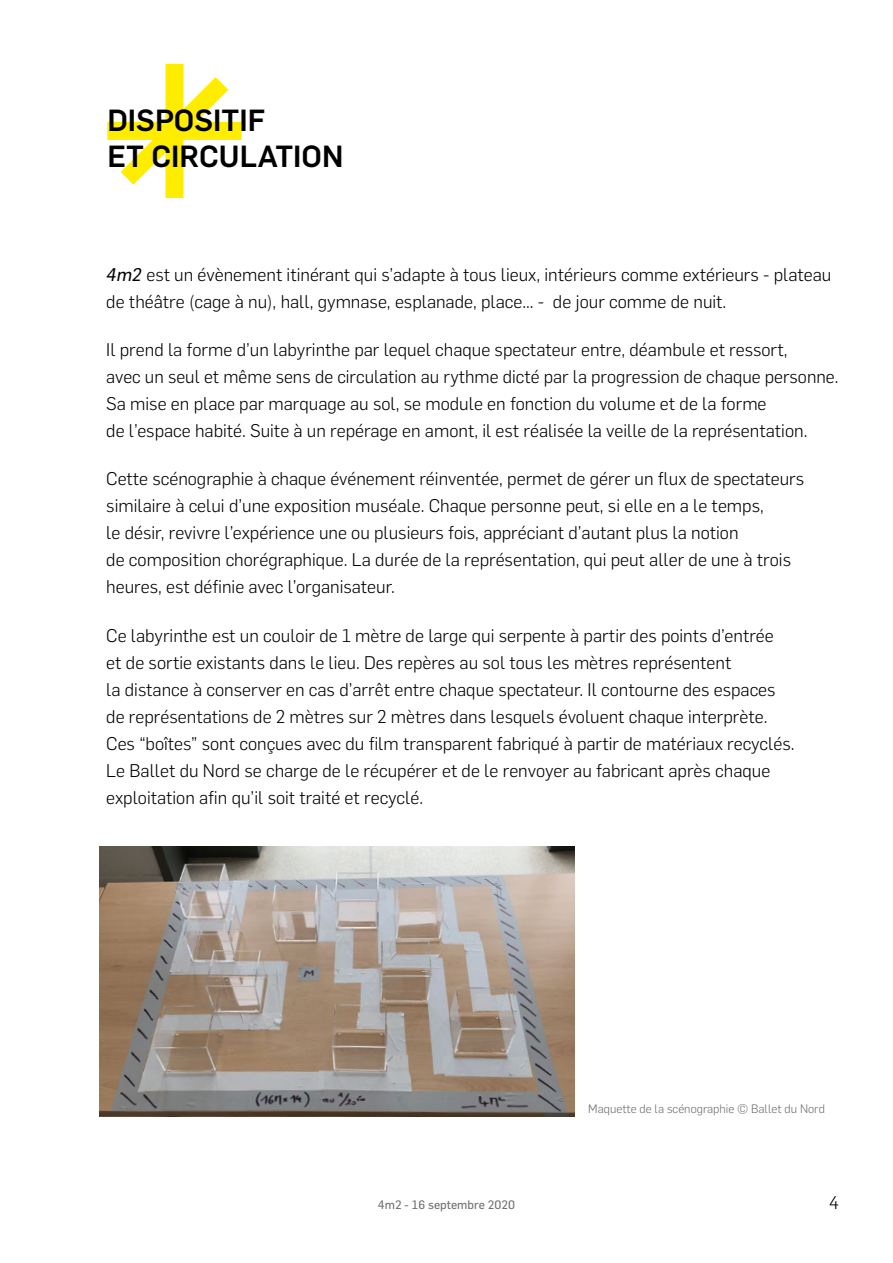
<style>
.page{position:relative;width:893px;height:1263px;background:#fff}
.page>*{position:absolute;margin:0;border:0;box-sizing:border-box;transform-origin:0 0}
.t1{font:500 30px/36px "Flama";color:#000}
.t2{font:300 18px/27px "Flama";color:#000}
.t3{font:300 12px "Flama";color:#706f6f}
.t4{font:12px "Flama";color:#706f6f}
.s1{font-weight:400;font-style:italic}
</style>
<div class="page">
<svg style="left:107px;top:64px;width:135px;height:134px"></svg>
<img style="left:99px;top:846px;width:475px;height:270px">
<h1 class="t1" style="left:107px;top:100px;width:238px">DISPOSITIF<br>ET CIRCULATION</h1>
<p class="t2" style="left:106px;top:260px;width:727px"><span class="s1">4m2</span> est un évènement itinérant qui s’adapte à tous lieux, intérieurs comme extérieurs - plateau de théâtre (cage à nu), hall, gymnase, esplanade, place... - de jour comme de nuit.</p>
<p class="t2" style="left:106px;top:335px;width:734px">Il prend la forme d’un labyrinthe par lequel chaque spectateur entre, déambule et ressort,<br>avec un seul et même sens de circulation au rythme dicté par la progression de chaque personne.<br>Sa mise en place par marquage au sol, se module en fonction du volume et de la forme<br>de l’espace habité. Suite à un repérage en amont, il est réalisée la veille de la représentation.</p>
<p class="t2" style="left:106px;top:464px;width:699px">Cette scénographie à chaque événement réinventée, permet de gérer un flux de spectateurs similaire à celui d’une exposition muséale. Chaque personne peut, si elle en a le temps,<br>le désir, revivre l’expérience une ou plusieurs fois, appréciant d’autant plus la notion<br>de composition chorégraphique. La durée de la représentation, qui peut aller de une à trois heures, est définie avec l’organisateur.</p>
<p class="t2" style="left:106px;top:621px;width:690px">Ce labyrinthe est un couloir de 1 mètre de large qui serpente à partir des points d’entrée<br>et de sortie existants dans le lieu. Des repères au sol tous les mètres représentent<br>la distance à conserver en cas d’arrêt entre chaque spectateur. Il contourne des espaces de représentations de 2 mètres sur 2 mètres dans lesquels évoluent chaque interprète.<br>Ces “boîtes” sont conçues avec du film transparent fabriqué à partir de matériaux recyclés.<br>Le Ballet du Nord se charge de le récupérer et de le renvoyer au fabricant après chaque exploitation afin qu’il soit traité et recyclé.</p>
<p class="t3" style="left:588px;top:1101px;width:238px">Maquette de la scénographie © Ballet du Nord</p>
<p class="t4" style="left:378px;top:1197px;width:139px">4m2 - 16 septembre 2020</p>
<p class="t2" style="left:829px;top:1188px;width:12px">4</p>
</div>
